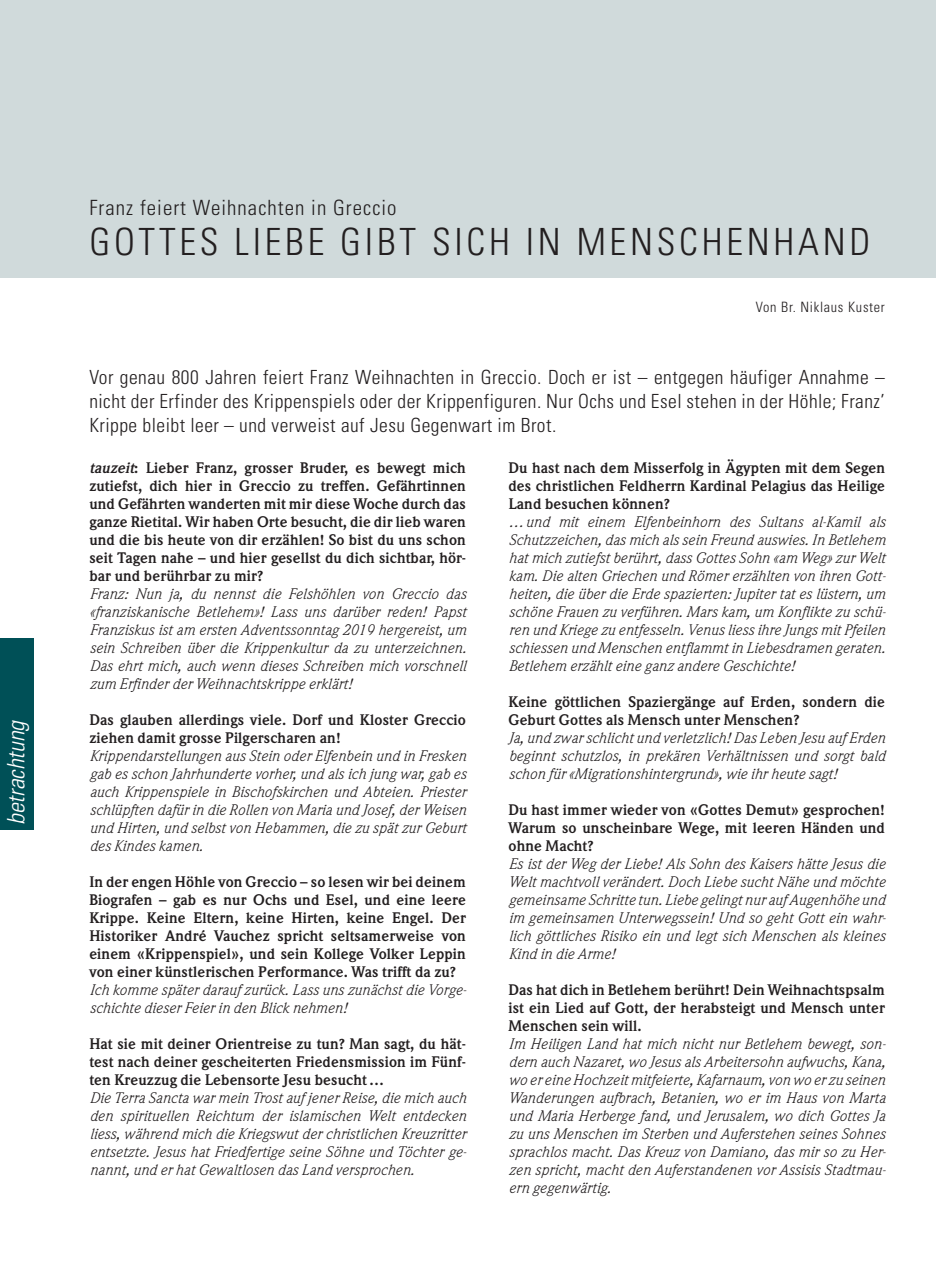
<style>
.page{position:relative;width:936px;height:1276px;background:#fff}
.page>*{position:absolute;margin:0;border:0;box-sizing:border-box;transform-origin:0 0}
.t1{font:300 condensed 37.5px "Univers LT Std";letter-spacing:.1em;color:#231f20}
.t2{font:italic 300 condensed 24px "Univers LT Std";color:#fff}
.t3{font:300 condensed 21px "Univers LT Std";letter-spacing:.05em;color:#231f20}
.t4{font:300 condensed 19.5px/24px "Univers LT Std";letter-spacing:.025em;color:#231f20;text-align:justify}
.t5{font:italic 15px/18px "Weidemann Std";letter-spacing:.01em;color:#231f20;text-align:justify}
.t6{font:700 15px/18px "Weidemann Std";letter-spacing:.01em;color:#231f20;text-align:justify}
.t7{font:300 condensed 14.25px "Univers LT Std";letter-spacing:.05em;color:#231f20}
.s1{font-style:italic}
</style>
<div class="page">
<div style="left:0;top:638px;width:34px;height:191px;background:#005057"></div>
<hr style="left:935px;top:0;width:1px;height:278px;background:#d0dadb">
<div style="left:0;top:0;width:935px;height:278px;background:#d0dadb"></div>
<h2 class="t2" style="left:2px;top:825px;width:107px;rotate:-90deg">betrachtung</h2>
<h3 class="t3" style="left:89px;top:195px;width:309px">Franz feiert Weihnachten in Greccio</h3>
<h1 class="t1" style="left:89px;top:219px;width:782px">GOTTES LIEBE GIBT SICH IN MENSCHENHAND</h1>
<p class="t7" style="left:755px;top:298px;width:130px">Von Br. Niklaus Kuster</p>
<p class="t4" style="left:89px;top:365px;width:797px">Vor genau 800 Jahren feiert Franz Weihnachten in Greccio. Doch er ist – entgegen häufiger Annahme – nicht der Erfinder des Krippenspiels oder der Krippenfiguren. Nur Ochs und Esel stehen in der Höhle; Franz’ Krippe bleibt leer – und verweist auf Jesu Gegenwart im Brot.</p>
<p class="t6" style="left:89px;top:459px;width:378px"><span class="s1">tauzeit</span>: Lieber Franz, grosser Bruder, es bewegt mich zutiefst, dich hier in Greccio zu treffen. Gefährtinnen und Gefährten wanderten mit mir diese Woche durch das ganze Rietital. Wir haben Orte besucht, die dir lieb waren und die bis heute von dir erzählen! So bist du uns schon seit Tagen nahe – und hier gesellst du dich sichtbar, hör&shy;bar und berührbar zu mir?</p>
<p class="t5" style="left:89px;top:584px;width:378px">Franz: Nun ja, du nennst die Felshöhlen von Greccio das «franziskanische Betlehem»! Lass uns darüber reden! Papst Franziskus ist am ersten Adventssonntag 2019 hergereist, um sein Schreiben über die Krippenkultur da zu unterzeichnen.<br>Das ehrt mich, auch wenn dieses Schreiben mich vorschnell zum Erfinder der Weihnachtskrippe erklärt!</p>
<p class="t6" style="left:89px;top:711px;width:378px">Das glauben allerdings viele. Dorf und Kloster Greccio ziehen damit grosse Pilgerscharen an!</p>
<p class="t5" style="left:89px;top:746px;width:378px">Krippendarstellungen aus Stein oder Elfenbein und in Fresken gab es schon Jahrhunderte vorher, und als ich jung war, gab es auch Krippenspiele in Bischofskirchen und Abteien. Priester schlüpften dafür in die Rollen von Maria und Josef, der Weisen und Hirten, und selbst von Hebammen, die zu spät zur Geburt des Kindes kamen.</p>
<p class="t6" style="left:89px;top:873px;width:378px">In der engen Höhle von Greccio – so lesen wir bei deinem Biografen – gab es nur Ochs und Esel, und eine leere Krippe. Keine Eltern, keine Hirten, keine Engel. Der Historiker André Vauchez spricht seltsamerweise von einem «Krippenspiel», und sein Kollege Volker Leppin von einer künstlerischen Performance. Was trifft da zu?</p>
<p class="t5" style="left:89px;top:980px;width:379px">Ich komme später darauf zurück. Lass uns zunächst die Vorge&shy;schichte dieser Feier in den Blick nehmen!</p>
<p class="t6" style="left:89px;top:1035px;width:378px">Hat sie mit deiner Orientreise zu tun? Man sagt, du hät&shy;test nach deiner gescheiterten Friedensmission im Fünf&shy;ten Kreuzzug die Lebensorte Jesu besucht…</p>
<p class="t5" style="left:89px;top:1088px;width:379px">Die Terra Sancta war mein Trost auf jener Reise, die mich auch den spirituellen Reichtum der islamischen Welt entdecken liess, während mich die Kriegswut der christlichen Kreuzritter entsetzte. Jesus hat Friedfertige seine Söhne und Töchter ge&shy;nannt, und er hat Gewaltlosen das Land versprochen.</p>
<p class="t6" style="left:508px;top:459px;width:378px">Du hast nach dem Misserfolg in Ägypten mit dem Segen des christlichen Feldherrn Kardinal Pelagius das Heilige Land besuchen können?</p>
<p class="t5" style="left:508px;top:512px;width:379px">…und mit einem Elfenbeinhorn des Sultans al-Kamil als Schutzzeichen, das mich als sein Freund auswies. In Betlehem hat mich zutiefst berührt, dass Gottes Sohn «am Weg» zur Welt kam. Die alten Griechen und Römer erzählten von ihren Gott&shy;heiten, die über die Erde spazierten: Jupiter tat es lüstern, um schöne Frauen zu verführen. Mars kam, um Konflikte zu schü&shy;ren und Kriege zu entfesseln. Venus liess ihre Jungs mit Pfeilen schiessen und Menschen entflammt in Liebesdramen geraten.<br>Betlehem erzählt eine ganz andere Geschichte!</p>
<p class="t6" style="left:508px;top:693px;width:378px">Keine göttlichen Spaziergänge auf Erden, sondern die<br>Geburt Gottes als Mensch unter Menschen?</p>
<p class="t5" style="left:508px;top:728px;width:378px">Ja, und zwar schlicht und verletzlich! Das Leben Jesu auf Erden beginnt schutzlos, in prekären Verhältnissen und sorgt bald schon für «Migrationshintergrund», wie ihr heute sagt!</p>
<p class="t6" style="left:508px;top:801px;width:378px">Du hast immer wieder von «Gottes Demut» gesprochen!<br>Warum so unscheinbare Wege, mit leeren Händen und ohne Macht?</p>
<p class="t5" style="left:508px;top:854px;width:379px">Es ist der Weg der Liebe! Als Sohn des Kaisers hätte Jesus die Welt machtvoll verändert. Doch Liebe sucht Nähe und möchte gemeinsame Schritte tun. Liebe gelingt nur auf Augenhöhe und im gemeinsamen Unterwegssein! Und so geht Gott ein wahr&shy;lich göttliches Risiko ein und legt sich Menschen als kleines Kind in die Arme!</p>
<p class="t6" style="left:508px;top:981px;width:378px">Das hat dich in Betlehem berührt! Dein Weihnachtspsalm ist ein Lied auf Gott, der herabsteigt und Mensch unter Menschen sein will.</p>
<p class="t5" style="left:508px;top:1034px;width:379px">Im Heiligen Land hat mich nicht nur Betlehem bewegt, son&shy;dern auch Nazaret, wo Jesus als Arbeitersohn aufwuchs, Kana, wo er eine Hochzeit mitfeierte, Kafarnaum, von wo er zu seinen Wanderungen aufbrach, Betanien, wo er im Haus von Marta und Maria Herberge fand, und Jerusalem, wo dich Gottes Ja zu uns Menschen im Sterben und Auferstehen seines Sohnes sprachlos macht. Das Kreuz von Damiano, das mir so zu Her&shy;zen spricht, macht den Auferstandenen vor Assisis Stadtmau&shy;ern gegenwärtig.</p>
</div>
